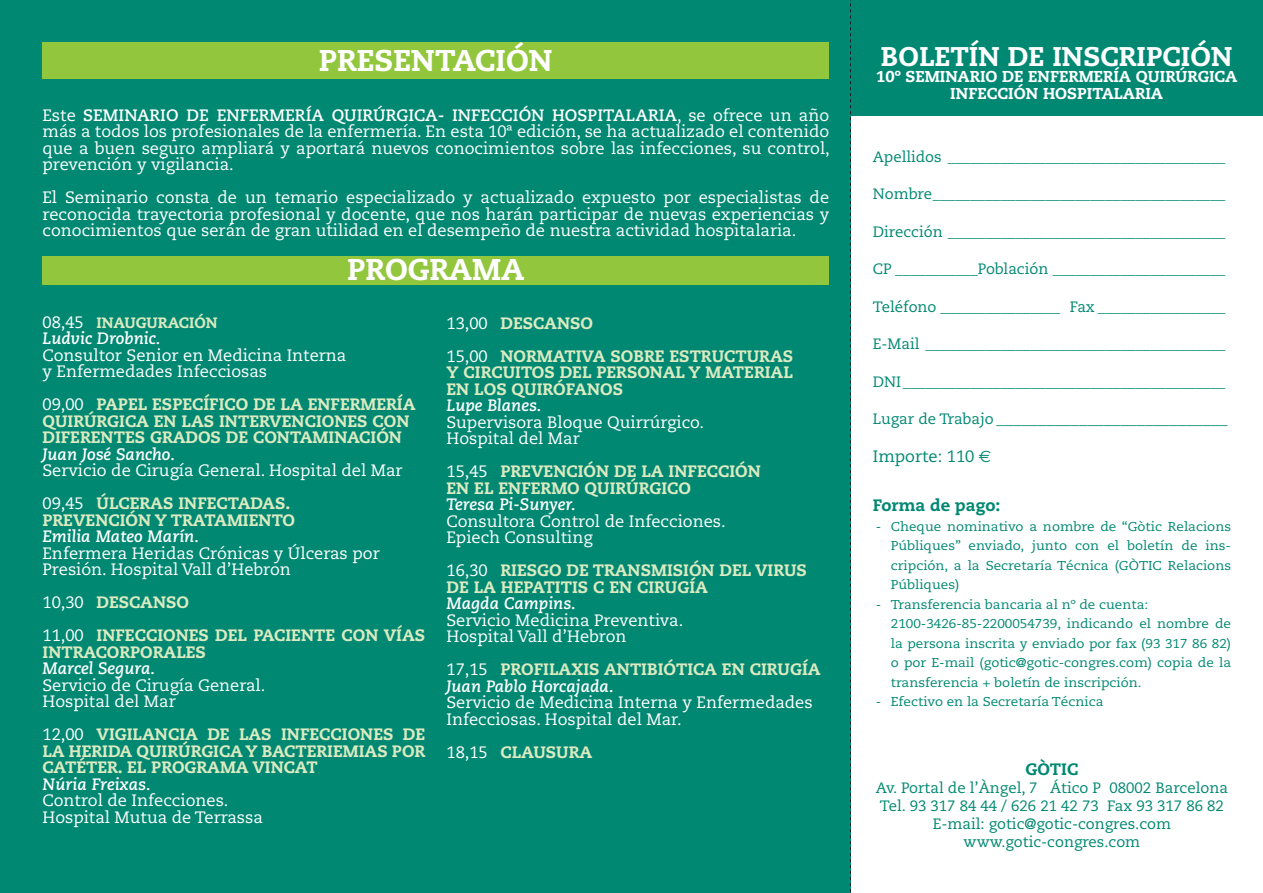
<style>
.page{position:relative;width:1263px;height:893px;background:#fff}
.page>*{position:absolute;margin:0;border:0;box-sizing:border-box;transform-origin:0 0}
.t1{font:800 30px "Caecilia";color:#fff}
.t2{font:800 27px "Caecilia";color:#fff}
.t3{font:16.5px/16.5px "Caecilia";color:#fff}
.t4{font:800 16.5px/16.5px "Caecilia";color:#dbeac1}
.t5{font:italic 700 16.5px "Caecilia";color:#fff}
.t6{font:16.5px "Caecilia";color:#008872}
.t7{font:800 16.5px "Caecilia";color:#008872}
.t8{font:800 15.75px/16.5px "Caecilia";color:#fff;text-align:center}
.t9{font:15px/18px "Caecilia";color:#008872;text-align:center}
.t10{font:800 15px "Caecilia";color:#dbeac1}
.t11{font:12.9px/19.5px "Caecilia";color:#008872;text-align:justify;scale:1.05 1}
.s1{font-weight:700}
.s2{font-weight:400;font-size:16.5px;color:#fff}
.s3{font-weight:400;color:#fff}
.s4{font-weight:800;color:#dbeac1}
.s5{font-weight:700;font-style:italic;color:#fff}
.s6{font-size:15px}
.s7{font-family:"Euro Sans"}
</style>
<div class="page">
<div style="left:0;top:0;width:850px;height:893px;background:#008872"></div>
<div style="left:43px;top:257px;width:786px;height:28px;background:#92c73d"></div>
<div style="left:850px;top:0;width:413px;height:116px;background:#008872"></div>
<svg style="left:42px;top:42px;width:788px;height:38px"></svg>
<div style="left:43px;top:43px;width:786px;height:36px;background:#92c73d"></div>
<svg style="left:850px;top:0;width:1px;height:893px"></svg>
<h1 class="t1" style="left:319px;top:48px;width:235px">PRESENTACIÓN</h1>
<p class="t3" style="left:43px;top:108px;width:789px;text-align:justify">Este <span class="s1">SEMINARIO DE ENFERMERÍA QUIRÚRGICA- INFECCIÓN HOSPITALARIA</span>, se ofrece un año más a todos los profesionales de la enfermería. En esta 10ª edición, se ha actualizado el contenido que a buen seguro ampliará y aportará nuevos conocimientos sobre las infecciones, su control, prevención y vigilancia.</p>
<p class="t3" style="left:43px;top:191px;width:788px;text-align:justify">El Seminario consta de un temario especializado y actualizado expuesto por especialistas de reconocida trayectoria profesional y docente, que nos harán participar de nuevas experiencias y conocimientos que serán de gran utilidad en el desempeño de nuestra actividad hospitalaria.</p>
<h1 class="t1" style="left:347px;top:257px;width:179px">PROGRAMA</h1>
<p class="t10" style="left:43px;top:316px;width:177px"><span class="s2">08,45</span> INAUGURACIÓN</p>
<p class="t5" style="left:43px;top:332px;width:120px">Ludvic Drobnic.</p>
<p class="t3" style="left:43px;top:348px;width:305px">Consultor Senior en Medicina Interna y Enfermedades Infecciosas</p>
<p class="t4" style="left:43px;top:398px;width:375px"><span class="s3">09,00</span> PAPEL ESPECÍFICO DE LA ENFERMERÍA<br>QUIRÚRGICA EN LAS INTERVENCIONES CON<br>DIFERENTES GRADOS DE CONTAMINACIÓN</p>
<p class="t5" style="left:43px;top:447px;width:134px">Juan José Sancho.</p>
<p class="t3" style="left:43px;top:455px;width:361px;line-height:33px">Servicio de Cirugía General. Hospital del Mar<br>09,45 <span class="s4">ÚLCERAS INFECTADAS.</span></p>
<p class="t4" style="left:43px;top:513px;width:254px">PREVENCIÓN Y TRATAMIENTO</p>
<p class="t5" style="left:43px;top:530px;width:158px">Emilia Mateo Marín.</p>
<p class="t3" style="left:43px;top:546px;width:339px">Enfermera Heridas Crónicas y Úlceras por<br>Presión. Hospital Vall d’Hebron</p>
<p class="t4" style="left:43px;top:587px;width:384px;line-height:33px"><span class="s3">10,30</span> DESCANSO<br><span class="s3">11,00</span> INFECCIONES DEL PACIENTE CON VÍAS</p>
<p class="t4" style="left:43px;top:645px;width:165px">INTRACORPORALES</p>
<p class="t5" style="left:43px;top:662px;width:114px">Marcel Segura.</p>
<p class="t3" style="left:43px;top:678px;width:224px">Servicio de Cirugía General.<br>Hospital del Mar</p>
<p class="t4" style="left:43px;top:728px;width:384px;text-align:justify"><span class="s3">12,00</span> VIGILANCIA DE LAS INFECCIONES DE LA HERIDA QUIRÚRGICA Y BACTERIEMIAS POR CATÉTER. EL PROGRAMA VINCAT</p>
<p class="t5" style="left:43px;top:777px;width:110px">Núria Freixas.</p>
<p class="t3" style="left:43px;top:794px;width:222px">Control de Infecciones.<br>Hospital Mutua de Terrassa</p>
<p class="t4" style="left:446px;top:308px;width:348px;line-height:33px"><span class="s3">13,00</span> DESCANSO<br><span class="s3">15,00</span> NORMATIVA SOBRE ESTRUCTURAS</p>
<p class="t4" style="left:446px;top:366px;width:348px">Y CIRCUITOS DEL PERSONAL Y MATERIAL<br>EN LOS QUIRÓFANOS</p>
<p class="t5" style="left:446px;top:399px;width:97px">Lupe Blanes.</p>
<p class="t3" style="left:446px;top:415px;width:259px">Supervisora Bloque Quirrúrgico.<br>Hospital del Mar</p>
<p class="t4" style="left:446px;top:465px;width:316px"><span class="s3">15,45</span> PREVENCIÓN DE LA INFECCIÓN<br>EN EL ENFERMO QUIRÚRGICO</p>
<p class="t5" style="left:446px;top:498px;width:131px">Teresa Pi-Sunyer.</p>
<p class="t3" style="left:446px;top:514px;width:281px">Consultora Control de Infecciones.<br>Epiech Consulting</p>
<p class="t4" style="left:446px;top:564px;width:362px"><span class="s3">16,30</span> RIESGO DE TRANSMISIÓN DEL VIRUS<br>DE LA HEPATITIS C EN CIRUGÍA</p>
<p class="t5" style="left:446px;top:597px;width:131px">Magda Campins.</p>
<p class="t3" style="left:446px;top:613px;width:238px">Servicio Medicina Preventiva.<br>Hospital Vall d’Hebron</p>
<p class="t4" style="left:446px;top:663px;width:376px"><span class="s3">17,15</span> PROFILAXIS ANTIBIÓTICA EN CIRUGÍA<br><span class="s5">Juan Pablo Horcajada.</span></p>
<p class="t3" style="left:446px;top:696px;width:368px">Servicio de Medicina Interna y Enfermedades<br>Infecciosas. Hospital del Mar.</p>
<p class="t4" style="left:446px;top:745px;width:147px"><span class="s3">18,15</span> CLAUSURA</p>
<h2 class="t2" style="left:881px;top:45px;width:353px">BOLETÍN DE INSCRIPCIÓN</h2>
<p class="t8" style="left:876px;top:70px;width:363px">10º SEMINARIO DE ENFERMERÍA QUIRÚRGICA<br>INFECCIÓN HOSPITALARIA</p>
<p class="t9" style="left:873px;top:149px;width:354px">Apellidos _____________________________________</p>
<p class="t9" style="left:873px;top:187px;width:354px">Nombre _______________________________________</p>
<p class="t9" style="left:873px;top:224px;width:354px">Dirección _____________________________________</p>
<p class="t9" style="left:873px;top:262px;width:354px">CP ___________Población _______________________</p>
<p class="t9" style="left:873px;top:299px;width:354px">Teléfono ________________ Fax _________________</p>
<p class="t9" style="left:873px;top:337px;width:354px">E-Mail ________________________________________</p>
<p class="t9" style="left:873px;top:374px;width:354px">DNI ___________________________________________</p>
<p class="t6" style="left:873px;top:412px;width:356px"><span class="s6">Lugar de Trabajo</span> ____________________________</p>
<p class="t6" style="left:873px;top:449px;width:120px">Importe: 110 <span class="s7">€</span></p>
<p class="t7" style="left:873px;top:499px;width:129px">Forma de pago:</p>
<p class="t11" style="left:891px;top:518px;width:326px;text-indent:-15px">- Cheque nominativo a nombre de “Gòtic Relacions Públiques” enviado, junto con el boletín de ins&shy;cripción, a la Secretaría Técnica (GÒTIC Relacions Públiques)</p>
<p class="t11" style="left:891px;top:596px;width:326px;text-align:left;text-indent:-15px">- Transferencia bancaria al nº de cuenta:<br>2100-3426-85-2200054739, indicando el nombre de la persona inscrita y enviado por fax (93 317 86 82) o por E-mail (gotic@gotic-congres.com) copia de la transferencia + boletín de inscripción.</p>
<p class="t11" style="left:876px;top:693px;width:218px">- Efectivo en la Secretaría Técnica</p>
<p class="t7" style="left:1025px;top:763px;width:54px">GÒTIC</p>
<p class="t9" style="left:876px;top:781px;width:354px">Av. Portal de l’Àngel, 7 Ático P 08002 Barcelona Tel. 93 317 84 44 / 626 21 42 73 Fax 93 317 86 82<br>E-mail: gotic@gotic-congres.com www.gotic-congres.com</p>
</div>
